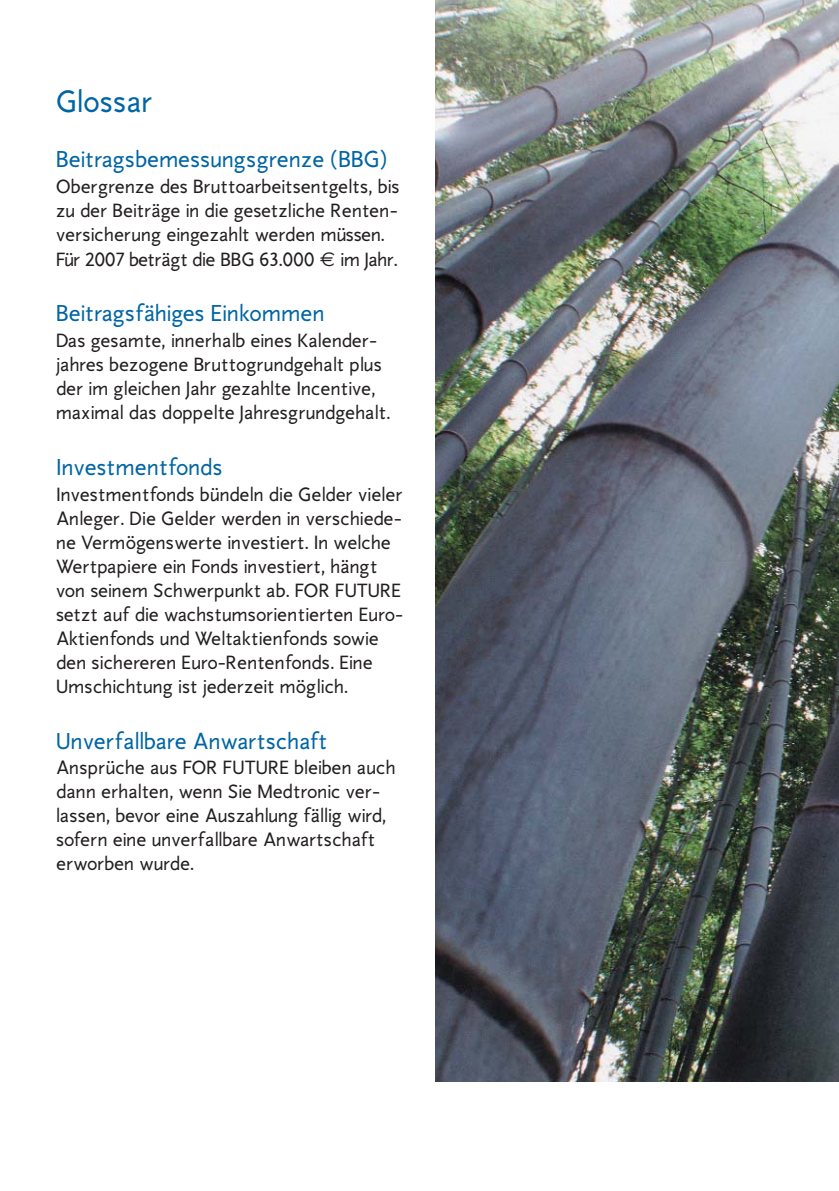
<style>
.page{position:relative;width:839px;height:1191px;background:#fff}
.page>*{position:absolute;margin:0;border:0;box-sizing:border-box;transform-origin:0 0}
.t1{font:32px "AS Full Life Sans";color:#0065a4}
.t2{font:24px "AS Full Life Sans";color:#0065a4}
.t3{font:20px/24px "AS Full Life Sans";color:#231f20}
.s1{font-family:"Euro Sans"}
</style>
<div class="page">
<img style="left:435px;top:0;width:404px;height:1082px">
<h1 class="t1" style="left:56px;top:89px;width:99px">Glossar</h1>
<p class="t2" style="left:56px;top:150px;width:333px">Beitragsbemessungsgrenze (BBG)</p>
<p class="t3" style="left:56px;top:176px;width:345px">Obergrenze des Bruttoarbeitsentgelts, bis zu der Beiträge in die gesetzliche Renten&shy;versicherung eingezahlt werden müssen.<br>Für 2007 beträgt die BBG 63.000 <span class="s1">€</span> im Jahr.</p>
<p class="t2" style="left:56px;top:304px;width:270px">Beitragsfähiges Einkommen</p>
<p class="t3" style="left:56px;top:330px;width:336px">Das gesamte, innerhalb eines Kalender&shy;jahres bezogene Bruttogrundgehalt plus der im gleichen Jahr gezahlte Incentive, maximal das doppelte Jahresgrundgehalt.</p>
<p class="t2" style="left:56px;top:458px;width:168px">Investmentfonds</p>
<p class="t3" style="left:56px;top:484px;width:348px">Investmentfonds bündeln die Gelder vieler Anleger. Die Gelder werden in verschiede&shy;ne Vermögenswerte investiert. In welche Wertpapiere ein Fonds investiert, hängt von seinem Schwerpunkt ab. FOR FUTURE setzt auf die wachstumsorientierten Euro-Aktienfonds und Weltaktienfonds sowie den sichereren Euro-Rentenfonds. Eine Umschichtung ist jederzeit möglich.</p>
<p class="t2" style="left:56px;top:731px;width:273px">Unverfallbare Anwartschaft</p>
<p class="t3" style="left:56px;top:758px;width:341px">Ansprüche aus FOR FUTURE bleiben auch dann erhalten, wenn Sie Medtronic ver&shy;lassen, bevor eine Auszahlung fällig wird, sofern eine unverfallbare Anwartschaft erworben wurde.</p>
</div>
